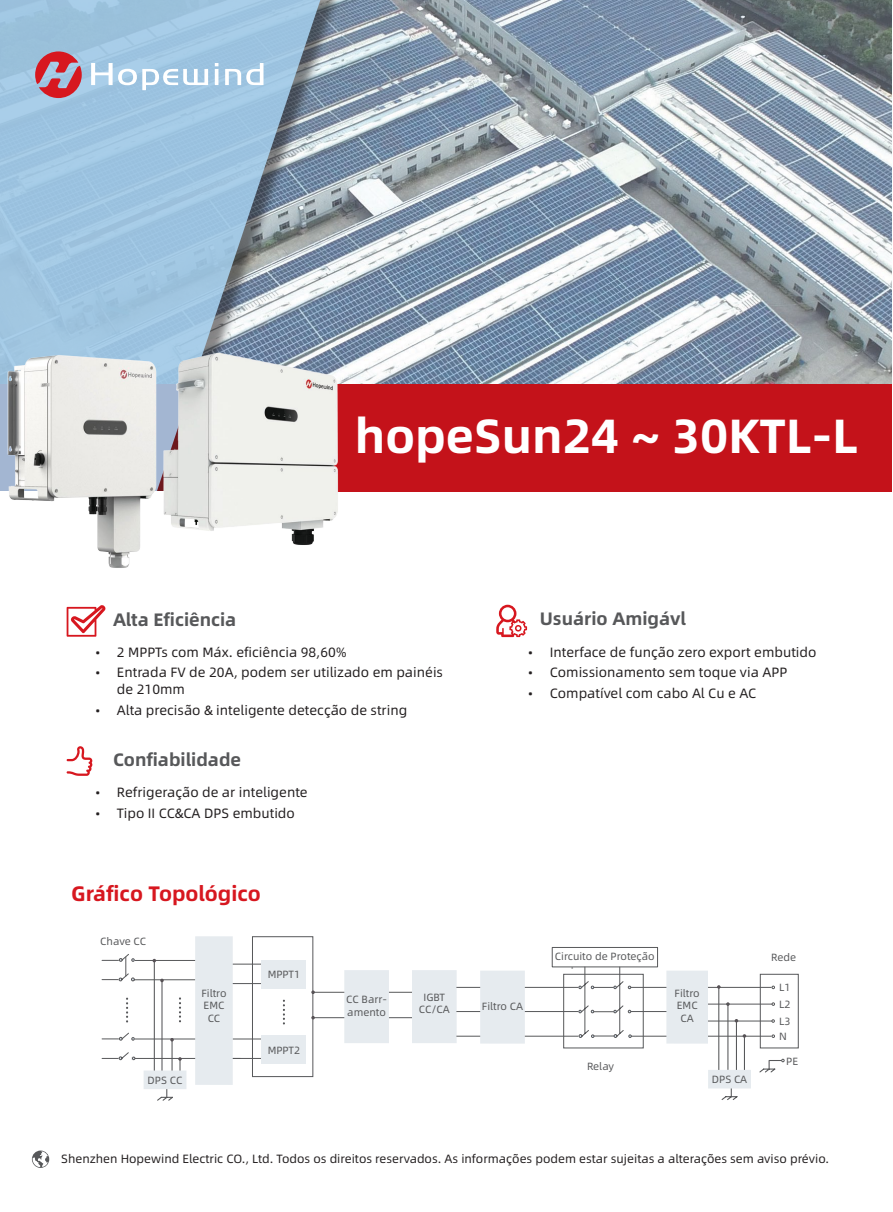
<style>
.page{position:relative;width:893px;height:1212px;background:#fff}
.page>*{position:absolute;margin:0;border:0;box-sizing:border-box;transform-origin:0 0}
.t1{font:700 48px "Alibaba Sans";color:#fff}
.标题-A4-14-英{font:700 21px "Alibaba Sans";color:#d7171f}
.t2{font:700 18px "Alibaba Sans";color:#57585a}
.t3{font:13.5px/16.5px "Alibaba Sans";color:#231f20}
.t4{font:12px "Alibaba Sans";color:#231f20}
.t5{font:10.5px/12.6px "Alibaba Sans";color:#57585a}
</style>
<div class="page">
<svg style="left:32px;top:1150px;width:17px;height:18px"></svg>
<img style="left:342px;top:0;width:549px;height:384px">
<div style="left:0;top:384px;width:891px;height:107px;background:#c4121a"></div>
<div style="left:0;top:0;width:342px;height:510px;background:#231f20;opacity:.6"></div>
<svg style="left:0;top:0;width:325px;height:346px;background:#9bbcd5"></svg>
<svg style="left:91px;top:63px;width:172px;height:27px"></svg>
<svg style="left:35px;top:51px;width:47px;height:47px;background:#bd6b7d"></svg>
<svg style="left:67px;top:746px;width:26px;height:30px"></svg>
<svg style="left:67px;top:605px;width:39px;height:32px"></svg>
<svg style="left:496px;top:605px;width:31px;height:32px"></svg>
<img style="left:0;top:345px;width:190px;height:223px">
<img style="left:144px;top:346px;width:215px;height:209px">
<hr style="left:134px;top:1058px;width:106px;height:1px;background:#57585a">
<div style="left:252px;top:936px;width:61px;height:141px;border:1px solid #57585a"></div>
<div style="left:552px;top:947px;width:106px;height:20px;border:1px solid #57585a"></div>
<hr style="left:313px;top:992px;width:125px;height:1px;background:#57585a">
<hr style="left:313px;top:1017px;width:125px;height:1px;background:#57585a">
<div style="left:412px;top:970px;width:45px;height:73px;background:#e6ebef"></div>
<hr style="left:456px;top:987px;width:122px;height:1px;background:#57585a">
<hr style="left:456px;top:1011px;width:122px;height:1px;background:#57585a">
<hr style="left:456px;top:1036px;width:122px;height:1px;background:#57585a">
<div style="left:480px;top:970px;width:45px;height:73px;background:#e6ebef"></div>
<hr style="left:631px;top:987px;width:140px;height:1px;background:#57585a">
<hr style="left:631px;top:1011px;width:70px;height:1px;background:#57585a">
<hr style="left:631px;top:1036px;width:140px;height:1px;background:#57585a">
<div style="left:666px;top:970px;width:42px;height:73px;background:#e6ebef"></div>
<div style="left:563px;top:974px;width:81px;height:74px;border:1px solid #57585a"></div>
<svg style="left:571px;top:966px;width:61px;height:72px"></svg>
<div style="left:760px;top:974px;width:39px;height:74px;border:1px solid #57585a"></div>
<hr style="left:718px;top:987px;width:1px;height:86px;background:#57585a">
<hr style="left:727px;top:1004px;width:1px;height:66px;background:#57585a">
<hr style="left:744px;top:1036px;width:1px;height:38px;background:#57585a">
<svg style="left:721px;top:1088px;width:17px;height:12px"></svg>
<svg style="left:759px;top:1059px;width:26px;height:14px"></svg>
<svg style="left:771px;top:985px;width:4px;height:4px"></svg>
<svg style="left:771px;top:1002px;width:4px;height:4px"></svg>
<svg style="left:771px;top:1034px;width:4px;height:4px"></svg>
<svg style="left:311px;top:990px;width:4px;height:4px"></svg>
<hr style="left:232px;top:964px;width:35px;height:1px;background:#57585a">
<hr style="left:232px;top:983px;width:35px;height:1px;background:#57585a">
<hr style="left:233px;top:1038px;width:34px;height:1px;background:#57585a">
<hr style="left:233px;top:1058px;width:34px;height:1px;background:#57585a">
<hr style="left:134px;top:1038px;width:62px;height:1px;background:#57585a">
<svg style="left:102px;top:1032px;width:33px;height:9px"></svg>
<hr style="left:134px;top:960px;width:61px;height:1px;background:#57585a">
<hr style="left:134px;top:979px;width:61px;height:1px;background:#57585a">
<svg style="left:102px;top:954px;width:33px;height:28px"></svg>
<div style="left:195px;top:936px;width:38px;height:149px;background:#e6ebef"></div>
<svg style="left:126px;top:997px;width:2px;height:25px"></svg>
<svg style="left:179px;top:997px;width:2px;height:25px"></svg>
<hr style="left:154px;top:961px;width:1px;height:113px;background:#57585a">
<hr style="left:161px;top:980px;width:2px;height:94px;background:#57585a">
<hr style="left:172px;top:1040px;width:1px;height:34px;background:#57585a">
<svg style="left:178px;top:1057px;width:4px;height:13px"></svg>
<svg style="left:157px;top:1089px;width:16px;height:12px"></svg>
<div style="left:144px;top:1070px;width:42px;height:19px;background:#e6ebef"></div>
<div style="left:344px;top:970px;width:45px;height:73px;background:#e6ebef"></div>
<div style="left:262px;top:960px;width:44px;height:28px;background:#e6ebef"></div>
<div style="left:262px;top:1036px;width:44px;height:28px;background:#e6ebef"></div>
<svg style="left:283px;top:1000px;width:2px;height:24px"></svg>
<svg style="left:102px;top:1052px;width:33px;height:8px"></svg>
<svg style="left:771px;top:1019px;width:4px;height:4px"></svg>
<hr style="left:708px;top:1004px;width:64px;height:1px;background:#57585a">
<hr style="left:708px;top:1020px;width:64px;height:1px;background:#57585a">
<hr style="left:736px;top:1021px;width:1px;height:49px;background:#57585a">
<div style="left:708px;top:1070px;width:43px;height:18px;background:#e6ebef"></div>
<p class="t1" style="left:355px;top:398px;width:504px">hopeSun24 ~ 30KTL-L</p>
<p class="t2" style="left:113px;top:605px;width:125px">Alta Eficiência</p>
<p class="t3" style="left:96px;top:643px;width:253px">• 2 MPPTs com Máx. eficiência 98,60%</p>
<p class="t3" style="left:117px;top:664px;width:328px;text-indent:-21px">• Entrada FV de 20A, podem ser utilizado em painéis de 210mm</p>
<p class="t3" style="left:96px;top:701px;width:313px">• Alta precisão &amp; inteligente detecção de string</p>
<p class="t2" style="left:113px;top:746px;width:130px">Confiabilidade</p>
<p class="t3" style="left:96px;top:783px;width:213px">• Refrigeração de ar inteligente</p>
<p class="t3" style="left:96px;top:804px;width:201px">• Tipo ӀӀ CC&amp;CA DPS embutido</p>
<p class="标题-A4-14-英" style="left:71px;top:877px;width:191px">Gráfico Topológico</p>
<p class="t5" style="left:100px;top:934px;width:47px">Chave CC</p>
<p class="t5" style="left:201px;top:986px;width:27px">Filtro<br>EMC</p>
<p class="t5" style="left:208px;top:1011px;width:14px">CC</p>
<p class="t5" style="left:148px;top:1073px;width:36px">DPS CC</p>
<p class="t5" style="left:268px;top:967px;width:34px">MPPT1</p>
<p class="t5" style="left:268px;top:1043px;width:34px">MPPT2</p>
<p class="t5" style="left:346px;top:992px;width:42px">CC Barr&shy;amento</p>
<p class="t5" style="left:423px;top:990px;width:23px">IGBT</p>
<p class="t5" style="left:419px;top:1002px;width:33px">CC/CA</p>
<p class="t2" style="left:540px;top:604px;width:148px">Usuário Amigávl</p>
<p class="t3" style="left:529px;top:643px;width:289px">• Interface de função zero export embutido</p>
<p class="t3" style="left:529px;top:664px;width:260px">• Comissionamento sem toque via APP</p>
<p class="t3" style="left:529px;top:684px;width:229px">• Compatível com cabo Al Cu e AC</p>
<p class="t5" style="left:482px;top:999px;width:43px">Filtro CA</p>
<p class="t5" style="left:555px;top:950px;width:101px">Circuito de Proteção</p>
<p class="t5" style="left:587px;top:1059px;width:29px">Relay</p>
<p class="t5" style="left:675px;top:986px;width:27px">Filtro<br>EMC</p>
<p class="t5" style="left:680px;top:1011px;width:15px">CA</p>
<p class="t5" style="left:712px;top:1072px;width:37px">DPS CA</p>
<p class="t5" style="left:771px;top:951px;width:27px">Rede</p>
<p class="t5" style="left:779px;top:980px;width:13px">L1</p>
<p class="t5" style="left:779px;top:997px;width:13px">L2</p>
<p class="t5" style="left:779px;top:1014px;width:13px">L3</p>
<p class="t5" style="left:779px;top:1029px;width:9px">N</p>
<p class="t5" style="left:786px;top:1054px;width:14px">PE</p>
<p class="t4" style="left:61px;top:1149px;width:769px">Shenzhen Hopewind Electric CO., Ltd. Todos os direitos reservados. As informações podem estar sujeitas a alterações sem aviso prévio.</p>
</div>
